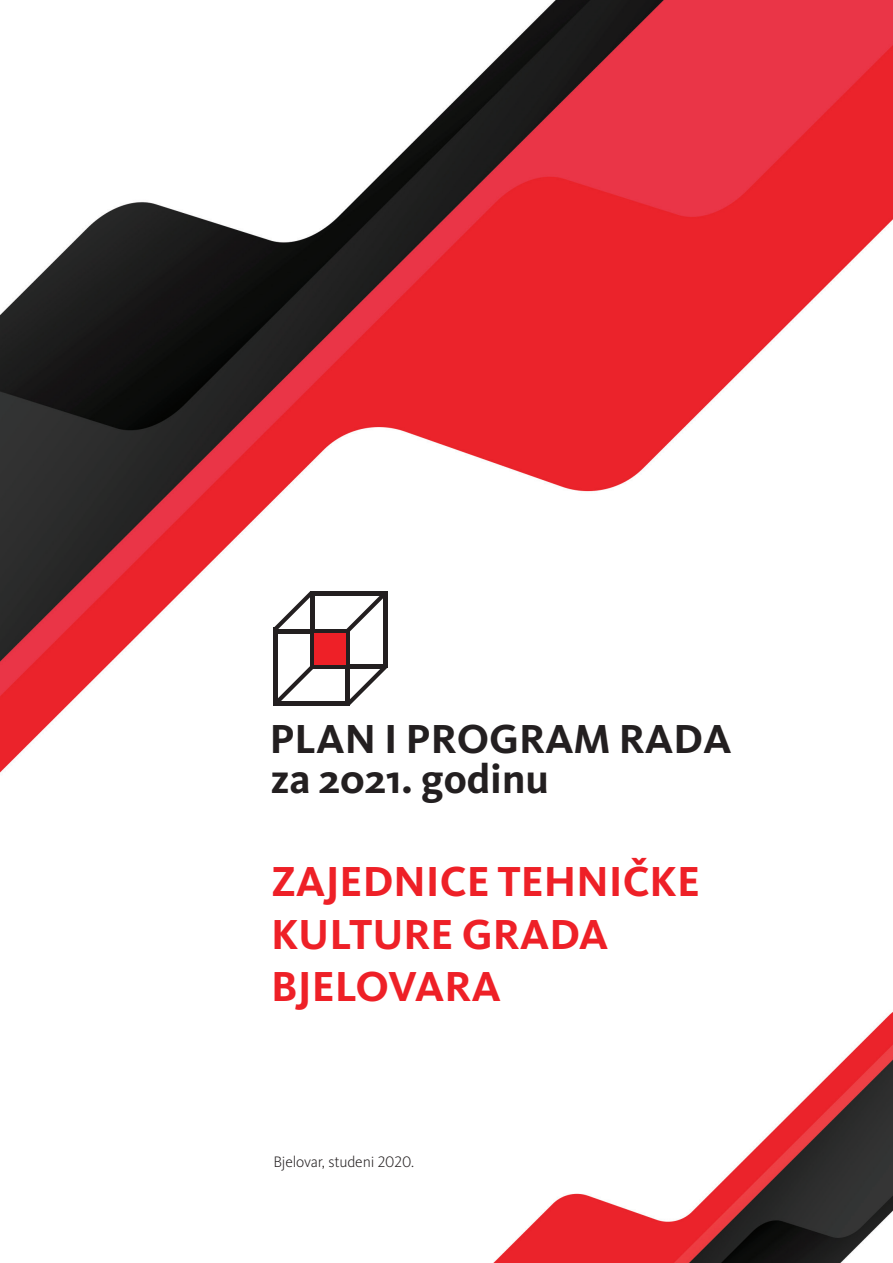
<style>
.page{position:relative;width:893px;height:1263px;background:#fff}
.page>*{position:absolute;margin:0;border:0;box-sizing:border-box;transform-origin:0 0}
.t1{font:700 43.5px/52.5px "Kievit Pro";color:#ee2027}
.t2{font:700 42px "Kievit Pro";color:#231f20}
.t3{font:300 15.75px "Kievit Pro";letter-spacing:-.01em;color:#231f20}
</style>
<div class="page">
<img style="left:0;top:0;width:893px;height:1263px">
<hr style="left:274px;top:629px;width:75px;height:4px;background:#231f20">
<hr style="left:311px;top:591px;width:76px;height:4px;background:#231f20">
<hr style="left:310px;top:665px;width:76px;height:4px;background:#231f20">
<hr style="left:346px;top:629px;width:4px;height:76px;background:#231f20">
<hr style="left:274px;top:628px;width:4px;height:77px;background:#231f20">
<hr style="left:310px;top:591px;width:4px;height:78px;background:#231f20">
<svg style="left:274px;top:591px;width:36px;height:38px"></svg>
<svg style="left:344px;top:595px;width:39px;height:39px"></svg>
<svg style="left:350px;top:668px;width:37px;height:37px"></svg>
<svg style="left:278px;top:665px;width:36px;height:36px"></svg>
<hr style="left:383px;top:591px;width:4px;height:77px;background:#231f20">
<hr style="left:274px;top:701px;width:76px;height:4px;background:#231f20">
<div style="left:314px;top:633px;width:32px;height:32px;background:#ee2027"></div>
<p class="t2" style="left:270px;top:713px;width:463px">PLAN I PROGRAM RADA</p>
<p class="t2" style="left:270px;top:754px;width:280px">za 2021. godinu</p>
<p class="t1" style="left:271px;top:855px;width:430px">ZAJEDNICE TEHNIČKE<br>KULTURE GRADA<br>BJELOVARA</p>
<p class="t3" style="left:273px;top:1152px;width:142px">Bjelovar, studeni 2020.</p>
</div>
